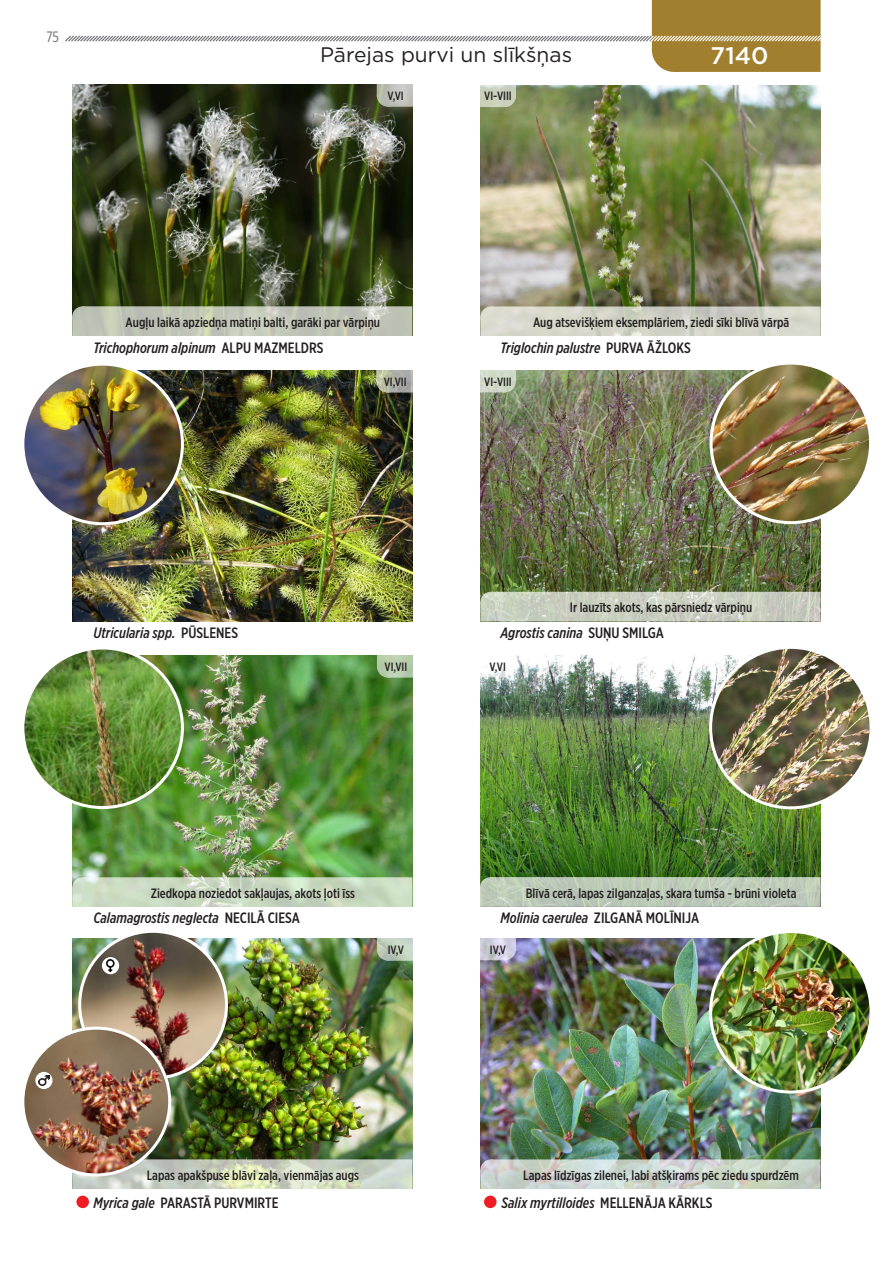
<style>
.page{position:relative;width:893px;height:1263px;background:#fff}
.page>*{position:absolute;margin:0;border:0;box-sizing:border-box;transform-origin:0 0}
.t1{font:500 24px "Gotham";color:#fff}
.t2{font:21px "Gotham";color:#231f20}
.t3{font:italic 500 15px "Gotham X Narrow";color:#231f20}
.t4{font:500 15px "Gotham X Narrow";color:#231f20}
.t5{font:15px "Gotham X Narrow";color:#6c6d70}
.t6{font:500 13.5px "Gotham X Narrow";color:#231f20}
.t7{font:500 12px "Gotham X Narrow";color:#231f20}
.s1{font-style:normal}
</style>
<div class="page">
<img style="left:480px;top:938px;width:341px;height:221px">
<img style="left:480px;top:370px;width:341px;height:222px">
<img style="left:72px;top:85px;width:340px;height:221px">
<img style="left:72px;top:656px;width:340px;height:221px">
<img style="left:480px;top:656px;width:340px;height:221px">
<img style="left:72px;top:370px;width:340px;height:251px">
<img style="left:480px;top:85px;width:340px;height:221px">
<img style="left:23px;top:648px;width:159px;height:159px;border-radius:80px">
<div style="left:21px;top:646px;width:163px;height:163px;border:3px solid #fff;border-radius:50%"></div>
<svg style="left:65px;top:0;width:756px;height:72px"></svg>
<img style="left:23px;top:364px;width:159px;height:160px;border-radius:80px">
<div style="left:21px;top:363px;width:163px;height:162px;border:3px solid #fff;border-radius:50%"></div>
<img style="left:711px;top:363px;width:160px;height:160px;border-radius:80px">
<div style="left:709px;top:362px;width:163px;height:162px;border:3px solid #fff;border-radius:50%"></div>
<img style="left:711px;top:647px;width:160px;height:161px;border-radius:80px">
<div style="left:709px;top:646px;width:163px;height:163px;border:3px solid #fff;border-radius:50%"></div>
<img style="left:711px;top:931px;width:160px;height:161px;border-radius:80px">
<div style="left:709px;top:930px;width:163px;height:163px;border:3px solid #fff;border-radius:50%"></div>
<div style="left:484px;top:1195px;width:13px;height:13px;background:#ee1d23;border-radius:50%"></div>
<svg style="left:72px;top:306px;width:340px;height:30px;background:#bfc4b5"></svg>
<div style="left:72px;top:306px;width:21px;height:21px;background:#bdc1b4;border-radius:50%"></div>
<svg style="left:480px;top:306px;width:341px;height:30px;background:#d1d2c5"></svg>
<div style="left:480px;top:306px;width:21px;height:21px;background:#dcdbd0;border-radius:50%"></div>
<svg style="left:480px;top:592px;width:341px;height:29px;background:#c9cec0"></svg>
<svg style="left:480px;top:592px;width:21px;height:21px"></svg>
<svg style="left:72px;top:877px;width:340px;height:30px;background:#c9d9c1"></svg>
<svg style="left:72px;top:877px;width:21px;height:21px"></svg>
<svg style="left:480px;top:877px;width:341px;height:30px;background:#bbc9b7"></svg>
<svg style="left:480px;top:877px;width:21px;height:21px"></svg>
<svg style="left:480px;top:1159px;width:341px;height:30px;background:#c9d2ca"></svg>
<svg style="left:480px;top:1159px;width:21px;height:21px"></svg>
<svg style="left:377px;top:655px;width:36px;height:23px"></svg>
<div style="left:377px;top:655px;width:22px;height:23px;background:#b9cdad;border-radius:50%"></div>
<svg style="left:376px;top:370px;width:37px;height:23px"></svg>
<svg style="left:376px;top:370px;width:23px;height:23px"></svg>
<svg style="left:377px;top:84px;width:36px;height:23px"></svg>
<svg style="left:377px;top:84px;width:22px;height:23px"></svg>
<svg style="left:480px;top:938px;width:36px;height:22px"></svg>
<svg style="left:494px;top:938px;width:22px;height:22px"></svg>
<svg style="left:480px;top:656px;width:36px;height:21px"></svg>
<div style="left:493px;top:655px;width:23px;height:22px;background:#fff;border-radius:50%"></div>
<svg style="left:480px;top:370px;width:36px;height:22px"></svg>
<div style="left:494px;top:370px;width:22px;height:22px;background:#cfd9c7;border-radius:50%"></div>
<svg style="left:480px;top:85px;width:36px;height:22px"></svg>
<div style="left:494px;top:85px;width:22px;height:22px;background:#c9cfbb;border-radius:50%"></div>
<img style="left:72px;top:938px;width:340px;height:221px">
<img style="left:80px;top:931px;width:146px;height:147px;border-radius:73px">
<div style="left:103px;top:958px;width:15px;height:15px;background:#fff;border-radius:50%"></div>
<div style="left:102px;top:957px;width:17px;height:17px;border:2px solid #fff;border-radius:50%"></div>
<svg style="left:106px;top:959px;width:9px;height:13px"></svg>
<div style="left:76px;top:1195px;width:13px;height:13px;background:#ee1d23;border-radius:50%"></div>
<svg style="left:72px;top:1159px;width:340px;height:30px;background:#cbd3c1"></svg>
<svg style="left:72px;top:1159px;width:21px;height:21px"></svg>
<svg style="left:377px;top:938px;width:36px;height:23px"></svg>
<svg style="left:377px;top:938px;width:22px;height:23px"></svg>
<img style="left:23px;top:1028px;width:147px;height:147px;border-radius:73px">
<div style="left:21px;top:1027px;width:150px;height:149px;border:3px solid #fff;border-radius:50%"></div>
<svg style="left:36px;top:1072px;width:16px;height:16px"></svg>
<div style="left:35px;top:1072px;width:18px;height:17px;border:2px solid #fff;border-radius:50%"></div>
<svg style="left:39px;top:1075px;width:10px;height:11px"></svg>
<p class="t5" style="left:47px;top:27px;width:14px">75</p>
<p class="t2" style="left:320px;top:41px;width:254px">Pārejas purvi un slīkšņas</p>
<p class="t1" style="left:710px;top:40px;width:60px">7140</p>
<p class="t7" style="left:388px;top:89px;width:18px">V,VI</p>
<p class="t7" style="left:484px;top:89px;width:29px">VI-VIII</p>
<p class="t6" style="left:126px;top:314px;width:256px">Augļu laikā apziedņa matiņi balti, garāki par vārpiņu</p>
<p class="t6" style="left:533px;top:314px;width:258px">Aug atsevišķiem eksemplāriem, ziedi sīki blīvā vārpā</p>
<p class="t3" style="left:93px;top:338px;width:170px">Trichophorum alpinum <span class="s1">Alpu mazmeldrs</span></p>
<p class="t7" style="left:384px;top:374px;width:24px">VI,VII</p>
<p class="t3" style="left:500px;top:338px;width:122px">Triglochin palustre <span class="s1">Purva</span></p>
<p class="t4" style="left:647px;top:338px;width:9px">āžloks</p>
<p class="t7" style="left:484px;top:374px;width:29px">VI-VIII</p>
<p class="t3" style="left:93px;top:624px;width:112px">Utricularia spp. <span class="s1">Pūslenes</span></p>
<p class="t7" style="left:384px;top:659px;width:24px">VI,VII</p>
<p class="t6" style="left:570px;top:599px;width:184px">Ir lauzīts akots, kas pārsniedz vārpiņu</p>
<p class="t3" style="left:500px;top:623px;width:130px">Agrostis canina <span class="s1">Suņu smilga</span></p>
<p class="t7" style="left:490px;top:659px;width:18px">V,VI</p>
<p class="t6" style="left:151px;top:885px;width:206px">Ziedkopa noziedot sakļaujas, akots ļoti īss</p>
<p class="t6" style="left:526px;top:885px;width:272px">Blīvā cerā, lapas zilganzaļas, skara tumša - brūni violeta</p>
<p class="t3" style="left:93px;top:909px;width:189px">Calamagrostis neglecta <span class="s1">Necilā ciesa</span></p>
<p class="t3" style="left:500px;top:908px;width:109px">Molinia caerulea <span class="s1">Zilganā</span></p>
<p class="t4" style="left:646px;top:908px;width:8px">molīnija</p>
<p class="t7" style="left:388px;top:943px;width:18px">IV,V</p>
<p class="t7" style="left:490px;top:942px;width:18px">IV,V</p>
<p class="t6" style="left:147px;top:1167px;width:214px">Lapas apakšpuse blāvi zaļa, vienmājas augs</p>
<p class="t6" style="left:523px;top:1167px;width:277px">Lapas līdzīgas zilenei, labi atšķirams pēc ziedu spurdzēm</p>
<p class="t3" style="left:93px;top:1193px;width:82px">Myrica gale <span class="s1">Parastā</span></p>
<p class="t4" style="left:214px;top:1193px;width:9px">purvmirte</p>
<p class="t3" style="left:502px;top:1193px;width:116px">Salix myrtilloides <span class="s1">Mellenāja</span></p>
<p class="t4" style="left:669px;top:1193px;width:9px">kārkls</p>
</div>
